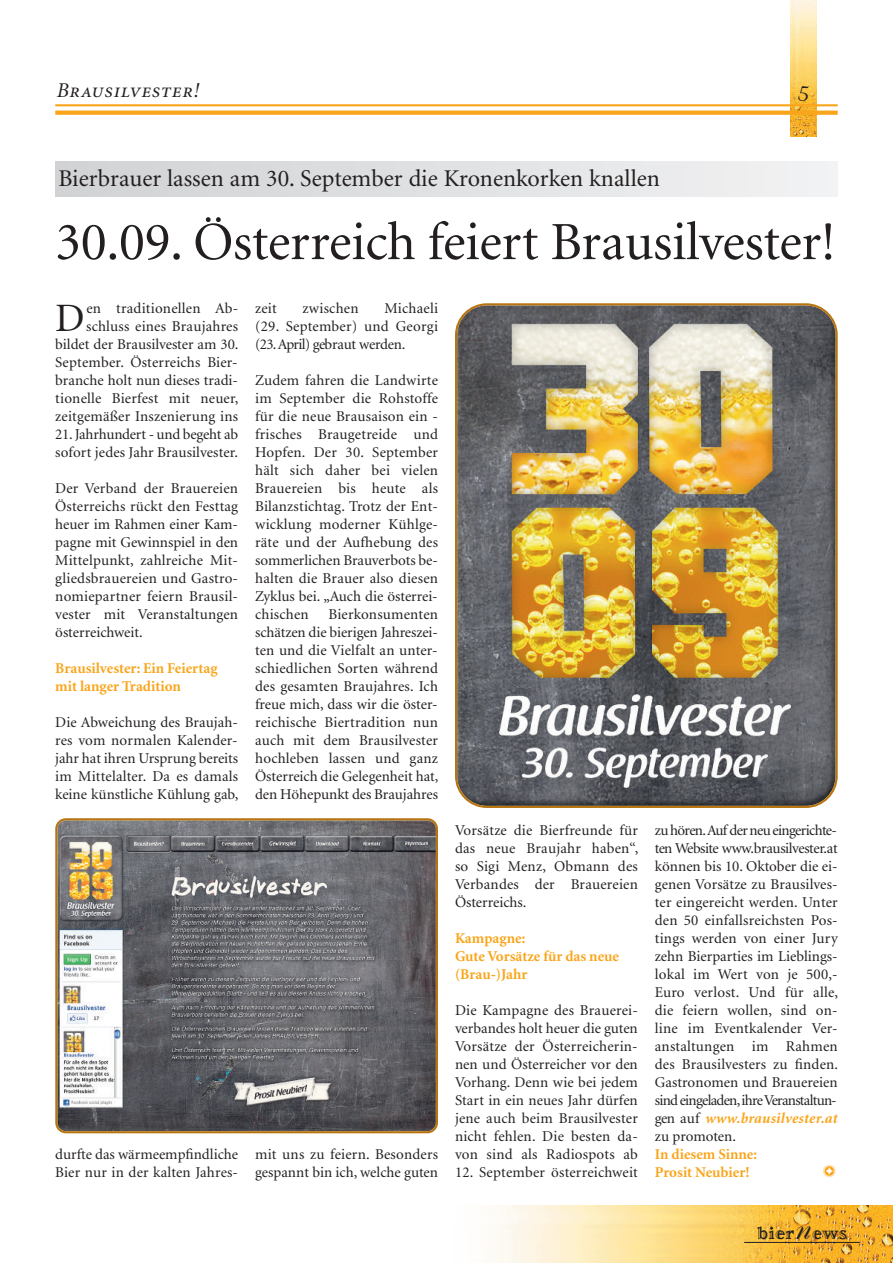
<style>
.page{position:relative;width:893px;height:1263px;background:#fff}
.page>*{position:absolute;margin:0;border:0;box-sizing:border-box;transform-origin:0 0}
.t1{font:53.85px "Minion";letter-spacing:-.005em;color:#231f20}
.t2{font:40.35px "Minion";color:#231f20}
.t3{font:27px "Boulevard";color:#231f20}
.t4{font:24px "Minion";color:#231f20}
.t5{font:21px "Minion Italic SC";letter-spacing:.03em;color:#231f20}
.t6{font:800 19.95px "Matrix Inline";letter-spacing:.03em;color:#231f20}
.t7{font:15px/18px "Minion";letter-spacing:.01em;color:#231f20;text-align:justify}
.t8{font:700 15px/18px "Minion";color:#f9a51b}
.t9{font:15px "P22 Da Vinci Extras";color:#f9a51b}
.s1{font-weight:700;font-style:italic;color:#f9a51b}
.s2{font-family:"Boulevard";font-weight:400;font-size:33.9px}
</style>
<div class="page">
<img style="left:791px;top:0;width:25px;height:136px">
<img style="left:496px;top:1205px;width:397px;height:58px">
<hr style="left:744px;top:1242px;width:116px;height:1px;background:#231f20">
<hr style="left:55px;top:104px;width:783px;height:2px;background:#f9a51b">
<svg style="left:55px;top:111px;width:783px;height:4px;background:#f9a825"></svg>
<div style="left:55px;top:162px;width:783px;height:35px;background:linear-gradient(to right,#d0d2d4,#f2f2f3)"></div>
<img style="left:455px;top:303px;width:383px;height:505px">
<svg style="left:55px;top:818px;width:383px;height:315px;background:#777575"></svg>
<h3 class="t5" style="left:57px;top:82px;width:144px">Brausilvester!</h3>
<h3 class="t3" style="left:796px;top:81px;width:13px">5</h3>
<h3 class="t4" style="left:58px;top:169px;width:603px">Bierbrauer lassen am 30. September die Kronenkorken knallen</h3>
<h1 class="t1" style="left:55px;top:221px;width:782px">30.09. Österreich feiert Brausilvester!</h1>
<p class="t7" style="left:55px;top:300px;width:185px;text-align:right">en traditionellen Ab&shy;schluss eines Braujahres bildet der Brausilvester am 30.<br>September. Österreichs Bier&shy;branche holt nun dieses tradi&shy;tionelle Bierfest mit neuer, zeitgemäßer Inszenierung ins<br>21.Jahrhundert - und begeht ab sofort jedes Jahr Brausilvester.</p>
<p class="t7" style="left:55px;top:480px;width:184px">Der Verband der Brauereien Österreichs rückt den Festtag heuer im Rahmen einer Kam&shy;pagne mit Gewinnspiel in den Mittelpunkt, zahlreiche Mit&shy;gliedsbrauereien und Gastro&shy;nomiepartner feiern Brausil&shy;vester mit Veranstaltungen österreichweit.</p>
<p class="t8" style="left:55px;top:660px;width:164px">Brausilvester: Ein Feiertag mit langer Tradition</p>
<p class="t7" style="left:55px;top:714px;width:185px">Die Abweichung des Braujah&shy;res vom normalen Kalender&shy;jahr hat ihren Ursprung bereits im Mittelalter. Da es damals keine künstliche Kühlung gab,</p>
<h2 class="t2" style="left:55px;top:302px;width:31px">D</h2>
<p class="t7" style="left:255px;top:300px;width:184px;text-indent:129px">Michaeli (29. September) und Georgi (23.April) gebraut werden.</p>
<p class="t7" style="left:255px;top:372px;width:184px">Zudem fahren die Landwirte im September die Rohstoffe für die neue Brausaison ein - frisches Braugetreide und Hopfen. Der 30. September hält sich daher bei vielen Brauereien bis heute als Bilanzstichtag. Trotz der Ent&shy;wicklung moderner Kühlge&shy;räte und der Aufhebung des sommerlichen Brauverbots be&shy;halten die Brauer also diesen Zyklus bei. „Auch die österrei&shy;chischen</p>
<p class="t7" style="left:255px;top:300px;width:23px">zeit</p>
<p class="t7" style="left:303px;top:300px;width:57px">zwischen</p>
<p class="t7" style="left:255px;top:606px;width:185px;text-indent:73px">Bierkonsumenten schätzen die bierigen Jahreszei&shy;ten und die Vielfalt an unter&shy;schiedlichen Sorten während des gesamten Braujahres. Ich freue mich, dass wir die öster&shy;reichische Biertradition nun auch mit dem Brausilvester hochleben lassen und ganz Österreich die Gelegenheit hat, den Höhepunkt des Braujahres</p>
<p class="t7" style="left:55px;top:1146px;width:184px">durfte das wärmeempfindliche<br>Bier nur in der kalten Jahres-</p>
<p class="t7" style="left:255px;top:1146px;width:184px">mit uns zu feiern. Besonders gespannt bin ich, welche guten</p>
<p class="t7" style="left:455px;top:822px;width:185px">Vorsätze die Bierfreunde für das neue Braujahr haben“, so Sigi Menz, Obmann des Verbandes der Brauereien Österreichs.</p>
<p class="t8" style="left:455px;top:930px;width:166px">Kampagne:<br>Gute Vorsätze für das neue (Brau-)Jahr</p>
<p class="t7" style="left:455px;top:1002px;width:184px">Die Kampagne des Brauerei&shy;verbandes holt heuer die guten Vorsätze der Österreicherin&shy;nen und Österreicher vor den Vorhang. Denn wie bei jedem Start in ein neues Jahr dürfen jene auch beim Brausilvester nicht fehlen. Die besten da&shy;von sind als Radiospots ab</p>
<p class="t7" style="left:455px;top:1164px;width:184px">12. September österreichweit</p>
<p class="t7" style="left:655px;top:822px;width:185px">zu hören.Auf der neu eingerichte&shy;ten Website www.brausilvester.at können bis 10. Oktober die ei&shy;genen Vorsätze zu Brausilves&shy;ter eingereicht werden. Unter den 50 einfallsreichsten Pos&shy;tings werden von einer Jury zehn Bierparties im Lieblings&shy;lokal im Wert von je 500,- Euro verlost. Und für alle, die feiern wollen, sind on&shy;line im Eventkalender Ver&shy;anstaltungen im Rahmen des Brausilvesters zu finden.<br>Gastronomen und Brauereien sind eingeladen,ihreVeranstaltun&shy;gen auf <span class="s1">www.brausilvester.at </span>zu promoten.</p>
<p class="t8" style="left:655px;top:1146px;width:104px">In diesem Sinne:<br>Prosit Neubier!</p>
<p class="t9" style="left:823px;top:1163px;width:15px">t</p>
<h3 class="t6" style="left:757px;top:1220px;width:91px">bier<span class="s2">n</span>ews</h3>
</div>
